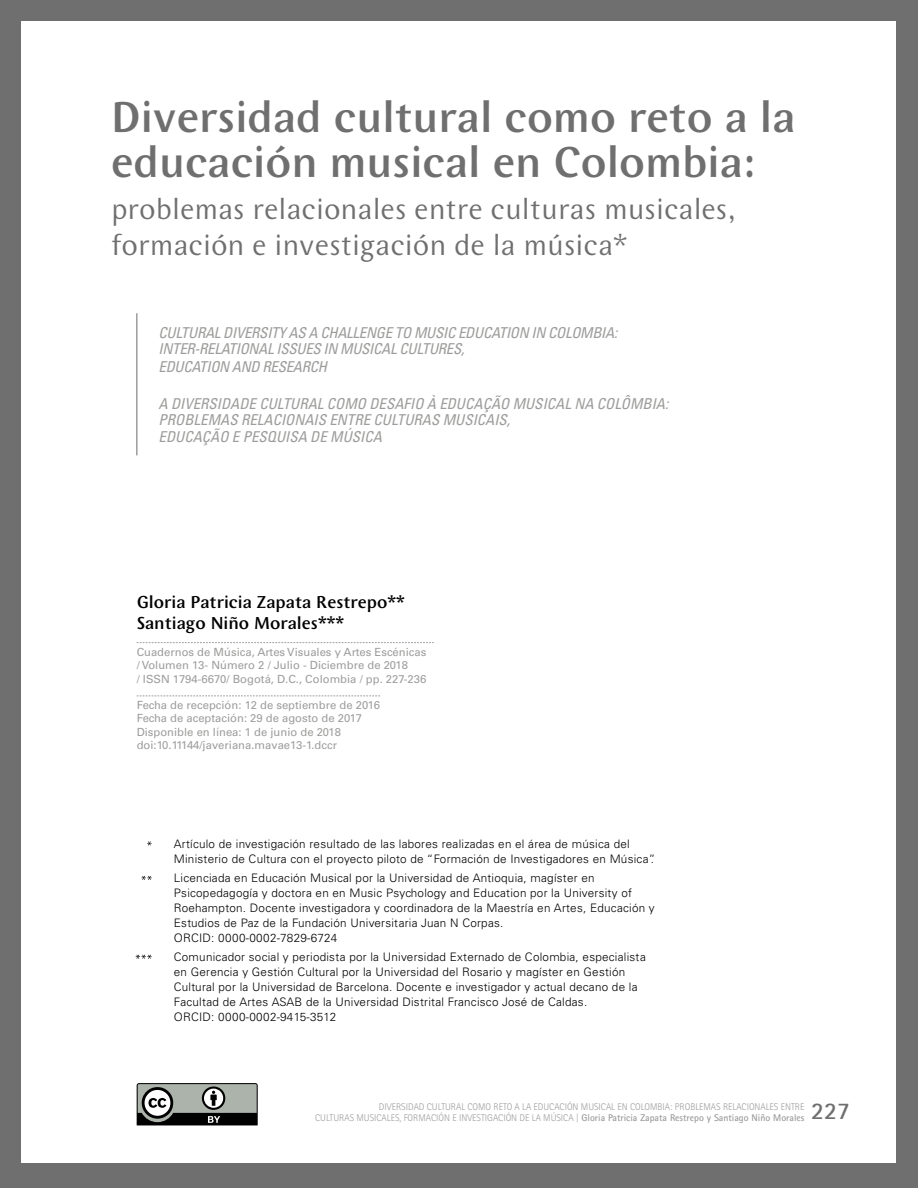
<style>
.page{position:relative;width:918px;height:1188px;background:#706f6f}
.page>*{position:absolute;margin:0;border:0;box-sizing:border-box;transform-origin:0 0}
.t1{font:500 45px/45px "Wunderlich";color:#706f6f}
.t2{font:30px/36px "Wunderlich";color:#706f6f}
.t3{font:700 24px "Rotis Sans Serif Std";color:#706f6f}
.t4{font:500 18px/21.8px "Wunderlich";color:#000}
.t5{font:italic condensed 15px/16.5px "Univers LT Std";color:#9d9d9c}
.t6{font:italic condensed 15px/16.5px "Univers LT Std";letter-spacing:-.02em;color:#9d9d9c}
.t7{font:300 11.7px/15px "Univers LT Std";letter-spacing:.02em;color:#000}
.t8{font:11.25px/13.5px "Univers LT Std";color:#9d9d9c}
.t9{font:300 9.75px/11.7px "Rotis Sans Serif Std";color:#9d9d9c;text-align:right}
.s1{font-weight:700}
</style>
<div class="page">
<div style="left:22px;top:22px;width:874px;height:1141px;background:#fff"></div>
<svg style="left:137px;top:642px;width:297px;height:1px"></svg>
<svg style="left:137px;top:696px;width:243px;height:1px"></svg>
<hr style="left:136px;top:313px;width:2px;height:142px;background:#9d9d9c">
<svg style="left:142px;top:876px;width:10px;height:4px"></svg>
<svg style="left:136px;top:955px;width:16px;height:4px"></svg>
<svg style="left:147px;top:841px;width:5px;height:4px"></svg>
<svg style="left:137px;top:1083px;width:121px;height:42px;background:#757975"></svg>
<h1 class="t1" style="left:111px;top:94px;width:686px">Diversidad cultural como reto a la educación musical en Colombia:</h1>
<h2 class="t2" style="left:111px;top:191px;width:627px">problemas relacionales entre culturas musicales, formación e investigación de la música*</h2>
<p class="t6" style="left:159px;top:324px;width:460px">CULTURAL DIVERSITY AS A CHALLENGE TO MUSIC EDUCATION IN COLOMBIA:<br>INTER-RELATIONAL ISSUES IN MUSICAL CULTURES,</p>
<p class="t6" style="left:159px;top:359px;width:170px">EDUCATION AND RESEARCH</p>
<p class="t5" style="left:159px;top:395px;width:511px">A DIVERSIDADE CULTURAL COMO DESAFIO À EDUCAÇÃO MUSICAL NA COLÔMBIA:<br>PROBLEMAS RELACIONAIS ENTRE CULTURAS MUSICAIS,<br>EDUCAÇÃO E PESQUISA DE MÚSICA</p>
<h3 class="t4" style="left:137px;top:591px;width:270px">Gloria Patricia Zapata Restrepo**<br>Santiago Niño Morales***</h3>
<p class="t8" style="left:137px;top:645px;width:291px">Cuadernos de Música, Artes Visuales y Artes Escénicas / Volumen 13- Número 2 / Julio - Diciembre de 2018<br>/ ISSN 1794-6670/ Bogotá, D.C., Colombia / pp. 227-236</p>
<p class="t8" style="left:137px;top:698px;width:245px">Fecha de recepción: 12 de septiembre de 2016<br>Fecha de aceptación: 29 de agosto de 2017<br>Disponible en línea: 1 de junio de 2018 doi:10.11144/javeriana.mavae13-1.dccr</p>
<p class="t7" style="left:174px;top:836px;width:483px">Artículo de investigación resultado de las labores realizadas en el área de música del<br>Ministerio de Cultura con el proyecto piloto de “Formación de Investigadores en Música”.</p>
<p class="t7" style="left:174px;top:870px;width:482px">Licenciada en Educación Musical por la Universidad de Antioquia, magíster en Psicopedagogía y doctora en en Music Psychology and Education por la University of Roehampton. Docente investigadora y coordinadora de la Maestría en Artes, Educación y Estudios de Paz de la Fundación Universitaria Juan N Corpas.<br>ORCID: 0000-0002-7829-6724</p>
<p class="t7" style="left:174px;top:950px;width:473px">Comunicador social y periodista por la Universidad Externado de Colombia, especialista en Gerencia y Gestión Cultural por la Universidad del Rosario y magíster en Gestión Cultural por la Universidad de Barcelona. Docente e investigador y actual decano de la Facultad de Artes ASAB de la Universidad Distrital Francisco José de Caldas.<br>ORCID: 0000-0002-9415-3512</p>
<p class="t9" style="left:315px;top:1101px;width:491px">DIVERSIDAD CULTURAL COMO RETO A LA EDUCACIÓN MUSICAL EN COLOMBIA: PROBLEMAS RELACIONALES ENTRE<br>CULTURAS MUSICALES, FORMACIÓN E INVESTIGACIÓN DE LA MÚSICA | <span class="s1">Gloria Patricia Zapata Restrepo y Santiago Niño Morales</span></p>
<h3 class="t3" style="left:811px;top:1096px;width:40px">227</h3>
</div>
